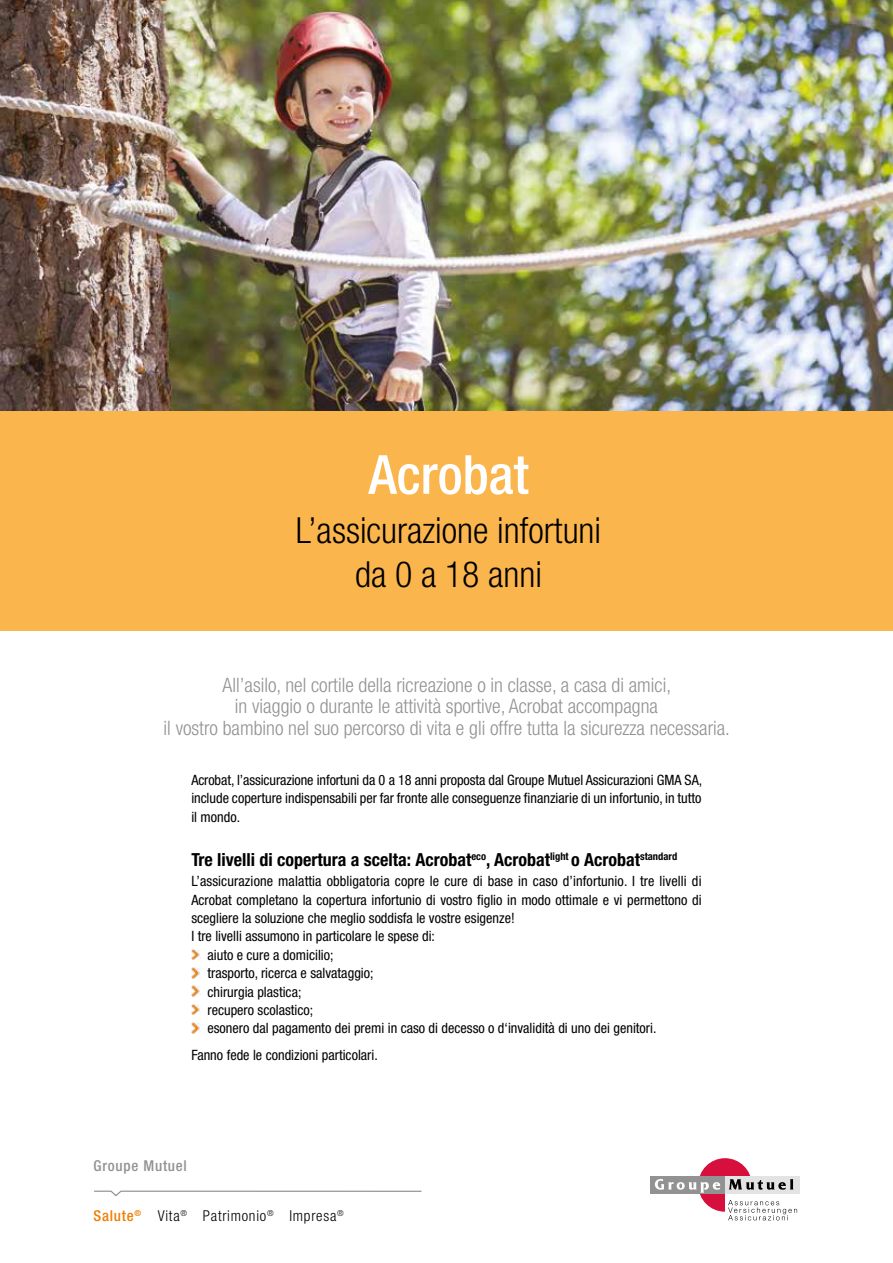
<style>
.page{position:relative;width:893px;height:1263px;background:#fff}
.page>*{position:absolute;margin:0;border:0;box-sizing:border-box;transform-origin:0 0}
.t1{font:500 condensed 54px "Helvetica Neue LT";color:#fff}
.t2{font:300 condensed 36px/43.2px "Helvetica Neue LT";color:#000;text-align:center}
.t3{font:300 condensed 19.8px/21.8px "Helvetica Neue LT";color:#929292;text-align:center}
.t4{font:700 condensed 18px "Helvetica Neue LT";color:#000}
.t5{font:300 condensed 15px "Helvetica Neue LT";letter-spacing:.05em;color:#000}
.t6{font:500 condensed 15px "Helvetica Neue LT";letter-spacing:.05em;color:#929292}
.t7{font:500 condensed 15px "Helvetica Neue LT";letter-spacing:.05em;color:#ef7d00}
.t8{font:condensed 14.25px/18.3px "Helvetica Neue LT";color:#000;text-align:justify}
</style>
<div class="page">
<img style="left:0;top:0;width:893px;height:411px">
<div style="left:0;top:411px;width:893px;height:219px;background:#fab54d"></div>
<svg style="left:94px;top:1190px;width:327px;height:7px"></svg>
<div style="left:651px;top:1176px;width:74px;height:18px;background:#929292"></div>
<div style="left:725px;top:1176px;width:74px;height:18px;background:#e3e3e3"></div>
<svg style="left:655px;top:1158px;width:142px;height:62px"></svg>
<svg style="left:191px;top:949px;width:9px;height:11px"></svg>
<svg style="left:191px;top:967px;width:9px;height:11px"></svg>
<svg style="left:191px;top:986px;width:9px;height:10px"></svg>
<svg style="left:191px;top:1004px;width:9px;height:11px"></svg>
<svg style="left:191px;top:1023px;width:9px;height:10px"></svg>
<h1 class="t1" style="left:369px;top:442px;width:162px">Acrobat</h1>
<h2 class="t2" style="left:296px;top:509px;width:307px">L’assicurazione infortuni da 0 a 18 anni</h2>
<h3 class="t3" style="left:164px;top:674px;width:568px">All’asilo, nel cortile della ricreazione o in classe, a casa di amici,<br>in viaggio o durante le attività sportive, Acrobat accompagna<br>il vostro bambino nel suo percorso di vita e gli offre tutta la sicurezza necessaria.</h3>
<p class="t8" style="left:191px;top:770px;width:512px">Acrobat, l’assicurazione infortuni da 0 a 18 anni proposta dal Groupe Mutuel Assicurazioni GMA SA, include coperture indispensabili per far fronte alle conseguenze finanziarie di un infortunio, in tutto il mondo.</p>
<p class="t4" style="left:191px;top:848px;width:487px">Tre livelli di copertura a scelta: Acrobat<sup>eco</sup>, Acrobat<sup>light</sup> o Acrobat<sup>standard</sup></p>
<p class="t8" style="left:191px;top:872px;width:512px">L’assicurazione malattia obbligatoria copre le cure di base in caso d’infortunio. I tre livelli di</p>
<p class="t8" style="left:191px;top:890px;width:512px">Acrobat completano la copertura infortunio di vostro figlio in modo ottimale e vi permettono di</p>
<p class="t8" style="left:191px;top:909px;width:325px">scegliere la soluzione che meglio soddisfa le vostre esigenze!</p>
<p class="t8" style="left:191px;top:927px;width:245px">I tre livelli assumono in particolare le spese di:</p>
<p class="t8" style="left:207px;top:945px;width:128px">aiuto e cure a domicilio;</p>
<p class="t8" style="left:207px;top:964px;width:168px">trasporto, ricerca e salvataggio;</p>
<p class="t8" style="left:207px;top:982px;width:95px">chirurgia plastica;</p>
<p class="t8" style="left:207px;top:1001px;width:107px">recupero scolastico;</p>
<p class="t8" style="left:207px;top:1019px;width:450px">esonero dal pagamento dei premi in caso di decesso o d‘invalidità di uno dei genitori.</p>
<p class="t8" style="left:191px;top:1046px;width:188px">Fanno fede le condizioni particolari.</p>
<p class="t5" style="left:194px;top:963px;width:72px">Patrimoine<sup>®</sup></p>
<p class="t5" style="left:281px;top:963px;width:69px">Entreprise<sup>®</sup></p>
<p class="t6" style="left:94px;top:1157px;width:95px">Groupe Mutuel</p>
<p class="t7" style="left:94px;top:1206px;width:49px">Salute<sup>®</sup></p>
<p class="t5" style="left:158px;top:1206px;width:31px">Vita<sup>®</sup></p>
<p class="t5" style="left:203px;top:1206px;width:72px">Patrimonio<sup>®</sup></p>
<p class="t5" style="left:289px;top:1206px;width:56px">Impresa<sup>®</sup></p>
</div>
